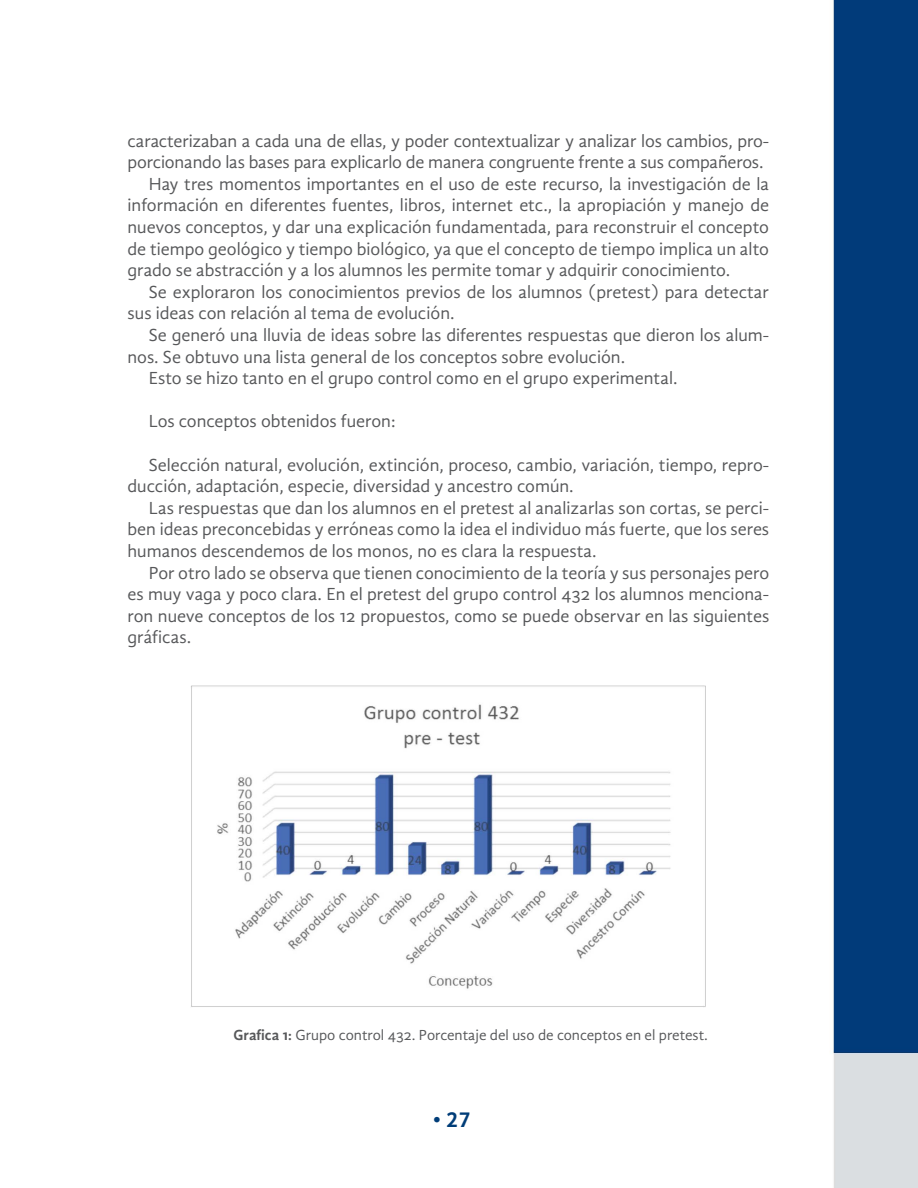
<style>
.page{position:relative;width:918px;height:1188px;background:#fff}
.page>*{position:absolute;margin:0;border:0;box-sizing:border-box;transform-origin:0 0}
.t1{font:700 22.5px "Gandhi Sans";color:#003d78}
.t2{font:18px/21.6px "Gandhi Sans";color:#57585a;text-align:justify}
.t3{font:15px "Gandhi Sans";color:#57585a}
.s1{font-weight:700}
.s2{font-weight:400;font-size:21px}
</style>
<div class="page">
<img style="left:191px;top:0;width:727px;height:1188px">
<img style="left:374px;top:776px;width:19px;height:65px">
<img style="left:474px;top:775px;width:20px;height:79px">
<img style="left:235px;top:887px;width:410px;height:76px">
<div style="left:834px;top:0;width:82px;height:1054px;background:#013b7a"></div>
<p class="t2" style="left:128px;top:130px;width:643px">caracterizaban a cada una de ellas, y poder contextualizar y analizar los cambios, pro-</p>
<p class="t2" style="left:128px;top:151px;width:638px">porcionando las bases para explicarlo de manera congruente frente a sus compañeros.</p>
<p class="t2" style="left:149px;top:173px;width:622px">Hay tres momentos importantes en el uso de este recurso, la investigación de la</p>
<p class="t2" style="left:128px;top:195px;width:643px">información en diferentes fuentes, libros, internet etc., la apropiación y manejo de</p>
<p class="t2" style="left:128px;top:216px;width:643px">nuevos conceptos, y dar una explicación fundamentada, para reconstruir el concepto</p>
<p class="t2" style="left:128px;top:238px;width:643px">de tiempo geológico y tiempo biológico, ya que el concepto de tiempo implica un alto</p>
<p class="t2" style="left:128px;top:259px;width:604px">grado se abstracción y a los alumnos les permite tomar y adquirir conocimiento.</p>
<p class="t2" style="left:149px;top:281px;width:622px">Se exploraron los conocimientos previos de los alumnos (pretest) para detectar</p>
<p class="t2" style="left:128px;top:303px;width:329px">sus ideas con relación al tema de evolución.</p>
<p class="t2" style="left:149px;top:324px;width:622px">Se generó una lluvia de ideas sobre las diferentes respuestas que dieron los alum-</p>
<p class="t2" style="left:128px;top:346px;width:499px">nos. Se obtuvo una lista general de los conceptos sobre evolución.</p>
<p class="t2" style="left:149px;top:367px;width:530px">Esto se hizo tanto en el grupo control como en el grupo experimental.</p>
<p class="t2" style="left:149px;top:411px;width:248px">Los conceptos obtenidos fueron:</p>
<p class="t2" style="left:128px;top:454px;width:643px;text-indent:21px">Selección natural, evolución, extinción, proceso, cambio, variación, tiempo, repro&shy;ducción, adaptación, especie, diversidad y ancestro común.</p>
<p class="t2" style="left:128px;top:497px;width:643px;text-indent:21px">Las respuestas que dan los alumnos en el pretest al analizarlas son cortas, se perci&shy;ben ideas preconcebidas y erróneas como la idea el individuo más fuerte, que los seres humanos descendemos de los monos, no es clara la respuesta.</p>
<p class="t2" style="left:128px;top:562px;width:643px;text-indent:21px">Por otro lado se observa que tienen conocimiento de la teoría y sus personajes pero es muy vaga y poco clara. En el pretest del grupo control 432 los alumnos menciona&shy;ron nueve conceptos de los 12 propuestos, como se puede observar en las siguientes gráficas.</p>
<p class="t3" style="left:233px;top:1027px;width:476px"><span class="s1">Grafica 1:</span> Grupo control 432. Porcentaje del uso de conceptos en el pretest.</p>
<p class="t1" style="left:433px;top:1107px;width:40px"><span class="s2">•</span> 27</p>
</div>
